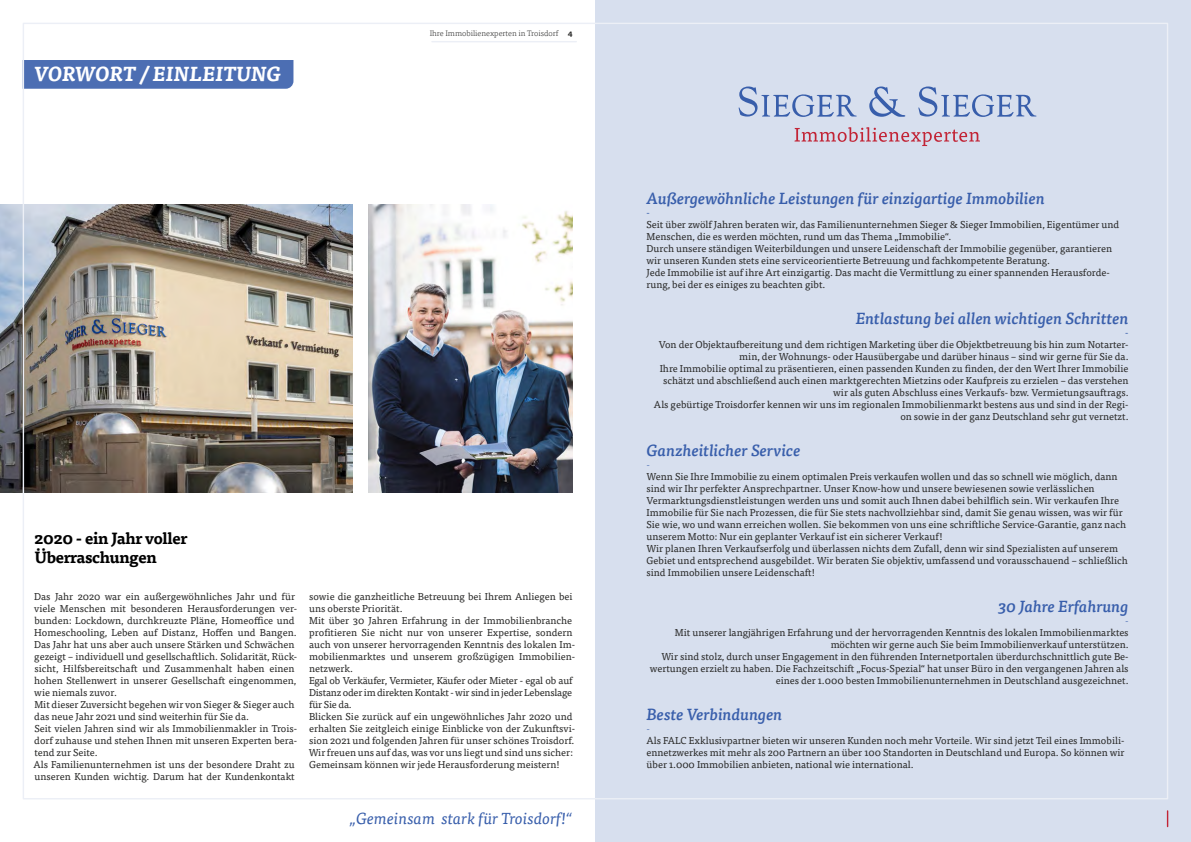
<style>
.page{position:relative;width:1191px;height:842px;background:#fff}
.page>*{position:absolute;margin:0;border:0;box-sizing:border-box;transform-origin:0 0}
.t1{font:italic 700 20px "Tisa Pro";letter-spacing:.01em;color:#fff}
.t2{font:italic 500 16px "Tisa Pro";color:#385eab}
.t3{font:700 16px/19.2px "Tisa Pro";letter-spacing:-.025em;color:#000}
.t4{font:italic 16px "Tisa Pro";color:#385eab}
.t5{font:10px/12px "Tisa Pro";color:#282827}
.t6{font:10px "Minion Pro";color:#385eab}
.t7{font:10px "Tisa Pro";color:#385eab}
.t8{font:300 8px "Tisa Pro";color:#282827}
.s1{font-weight:700}
</style>
<div class="page">
<hr style="left:432px;top:41px;width:144px;height:1px;background:#eceff6">
<div style="left:25px;top:60px;width:268px;height:29px;background:#4c6eb3"></div>
<img style="left:0;top:204px;width:352px;height:288px">
<img style="left:368px;top:204px;width:204px;height:288px">
<div style="left:595px;top:0;width:596px;height:842px;background:#d7dfee"></div>
<svg style="left:794px;top:127px;width:186px;height:19px"></svg>
<svg style="left:738px;top:87px;width:118px;height:30px"></svg>
<svg style="left:918px;top:87px;width:118px;height:30px"></svg>
<svg style="left:869px;top:87px;width:36px;height:30px"></svg>
<svg style="left:1166px;top:811px;width:2px;height:15px"></svg>
<h1 class="t1" style="left:34px;top:58px;width:249px">VORWORT / EINLEITUNG</h1>
<p class="t8" style="left:430px;top:28px;width:145px">Ihre Immobilienexperten in Troisdorf <span class="s1">4</span></p>
<h2 class="t3" style="left:34px;top:528px;width:155px">2020 - ein Jahr voller<br>Überraschungen</h2>
<p class="t5" style="left:33px;top:590px;width:265px">Das Jahr 2020 war ein außergewöhnliches Jahr und für viele Menschen mit besonderen Herausforderungen ver&shy;bunden: Lockdown, durchkreuzte Pläne, Homeoffice und Homeschooling, Leben auf Distanz, Hoffen und Bangen.<br>Das Jahr hat uns aber auch unsere Stärken und Schwächen gezeigt – individuell und gesellschaftlich. Solidarität, Rück&shy;sicht, Hilfsbereitschaft und Zusammenhalt haben einen hohen Stellenwert in unserer Gesellschaft eingenommen, wie niemals zuvor.<br>Mit dieser Zuversicht begehen wir von Sieger &amp; Sieger auch das neue Jahr 2021 und sind weiterhin für Sie da.<br>Seit vielen Jahren sind wir als Immobilienmakler in Trois&shy;dorf zuhause und stehen Ihnen mit unseren Experten bera&shy;tend zur Seite.<br>Als Familienunternehmen ist uns der besondere Draht zu unseren Kunden wichtig. Darum hat der Kundenkontakt</p>
<p class="t5" style="left:309px;top:590px;width:268px">sowie die ganzheitliche Betreuung bei Ihrem Anliegen bei uns oberste Priorität.<br>Mit über 30 Jahren Erfahrung in der Immobilienbranche profitieren Sie nicht nur von unserer Expertise, sondern auch von unserer hervorragenden Kenntnis des lokalen Im&shy;mobilienmarktes und unserem großzügigen Immobilien&shy;netzwerk.<br>Egal ob Verkäufer, Vermieter, Käufer oder Mieter - egal ob auf Distanz oder im direkten Kontakt - wir sind in jeder Lebenslage für Sie da.<br>Blicken Sie zurück auf ein ungewöhnliches Jahr 2020 und erhalten Sie zeitgleich einige Einblicke von der Zukunftsvi&shy;sion 2021 und folgenden Jahren für unser schönes Troisdorf.<br>Wir freuen uns auf das, was vor uns liegt und sind uns sicher:<br>Gemeinsam können wir jede Herausforderung meistern!</p>
<h2 class="t4" style="left:350px;top:807px;width:224px">„Gemeinsam stark für Troisdorf!“</h2>
<h2 class="t2" style="left:646px;top:186px;width:400px">Außergewöhnliche Leistungen für einzigartige Immobilien</h2>
<p class="t7" style="left:646px;top:205px;width:5px">-</p>
<p class="t5" style="left:646px;top:218px;width:474px">Seit über zwölf Jahren beraten wir, das Familienunternehmen Sieger &amp; Sieger Immobilien, Eigentümer und Menschen, die es werden möchten, rund um das Thema „Immobilie“.<br>Durch unsere ständigen Weiterbildungen und unsere Leidenschaft der Immobilie gegenüber, garantieren wir unseren Kunden stets eine serviceorientierte Betreuung und fachkompetente Beratung.<br>Jede Immobilie ist auf ihre Art einzigartig. Das macht die Vermittlung zu einer spannenden Herausforde&shy;rung, bei der es einiges zu beachten gibt.</p>
<h2 class="t2" style="left:855px;top:306px;width:274px">Entlastung bei allen wichtigen Schritten</h2>
<p class="t7" style="left:1125px;top:325px;width:5px">-</p>
<p class="t5" style="left:654px;top:338px;width:476px;text-align:right">Von der Objektaufbereitung und dem richtigen Marketing über die Objektbetreuung bis hin zum Notarter&shy;min, der Wohnungs- oder Hausübergabe und darüber hinaus – sind wir gerne für Sie da.<br>Ihre Immobilie optimal zu präsentieren, einen passenden Kunden zu finden, der den Wert Ihrer Immobilie schätzt und abschließend auch einen marktgerechten Mietzins oder Kaufpreis zu erzielen – das verstehen wir als guten Abschluss eines Verkaufs- bzw. Vermietungsauftrags.<br>Als gebürtige Troisdorfer kennen wir uns im regionalen Immobilienmarkt bestens aus und sind in der Regi&shy;on sowie in der ganz Deutschland sehr gut vernetzt.</p>
<h2 class="t2" style="left:646px;top:438px;width:156px">Ganzheitlicher Service</h2>
<p class="t6" style="left:646px;top:458px;width:5px">-</p>
<p class="t5" style="left:646px;top:470px;width:483px">Wenn Sie Ihre Immobilie zu einem optimalen Preis verkaufen wollen und das so schnell wie möglich, dann sind wir Ihr perfekter Ansprechpartner. Unser Know-how und unsere bewiesenen sowie verlässlichen Vermarktungsdienstleistungen werden uns und somit auch Ihnen dabei behilflich sein. Wir verkaufen Ihre Immobilie für Sie nach Prozessen, die für Sie stets nachvollziehbar sind, damit Sie genau wissen, was wir für Sie wie, wo und wann erreichen wollen. Sie bekommen von uns eine schriftliche Service-Garantie, ganz nach unserem Motto: Nur ein geplanter Verkauf ist ein sicherer Verkauf!<br>Wir planen Ihren Verkaufserfolg und überlassen nichts dem Zufall, denn wir sind Spezialisten auf unserem Gebiet und entsprechend ausgebildet. Wir beraten Sie objektiv, umfassend und vorausschauend – schließlich sind Immobilien unsere Leidenschaft!</p>
<h2 class="t2" style="left:998px;top:594px;width:132px">30 Jahre Erfahrung</h2>
<p class="t6" style="left:1125px;top:614px;width:5px">-</p>
<p class="t5" style="left:650px;top:626px;width:480px;text-align:right">Mit unserer langjährigen Erfahrung und der hervorragenden Kenntnis des lokalen Immobilienmarktes möchten wir gerne auch Sie beim Immobilienverkauf unterstützen.<br>Wir sind stolz, durch unser Engagement in den führenden Internetportalen überdurchschnittlich gute Be&shy;wertungen erzielt zu haben. Die Fachzeitschift „Focus-Spezial“ hat unser Büro in den vergangenen Jahren als eines der 1.000 besten Immobilienunternehmen in Deutschland ausgezeichnet.</p>
<h2 class="t2" style="left:646px;top:702px;width:137px">Beste Verbindungen</h2>
<p class="t6" style="left:646px;top:722px;width:5px">-</p>
<p class="t5" style="left:646px;top:734px;width:479px;text-align:justify">Als FALC Exklusivpartner bieten wir unseren Kunden noch mehr Vorteile. Wir sind jetzt Teil eines Immobili&shy;ennetzwerkes mit mehr als 200 Partnern an über 100 Standorten in Deutschland und Europa. So können wir über 1.000 Immobilien anbieten, national wie international.</p>
</div>
